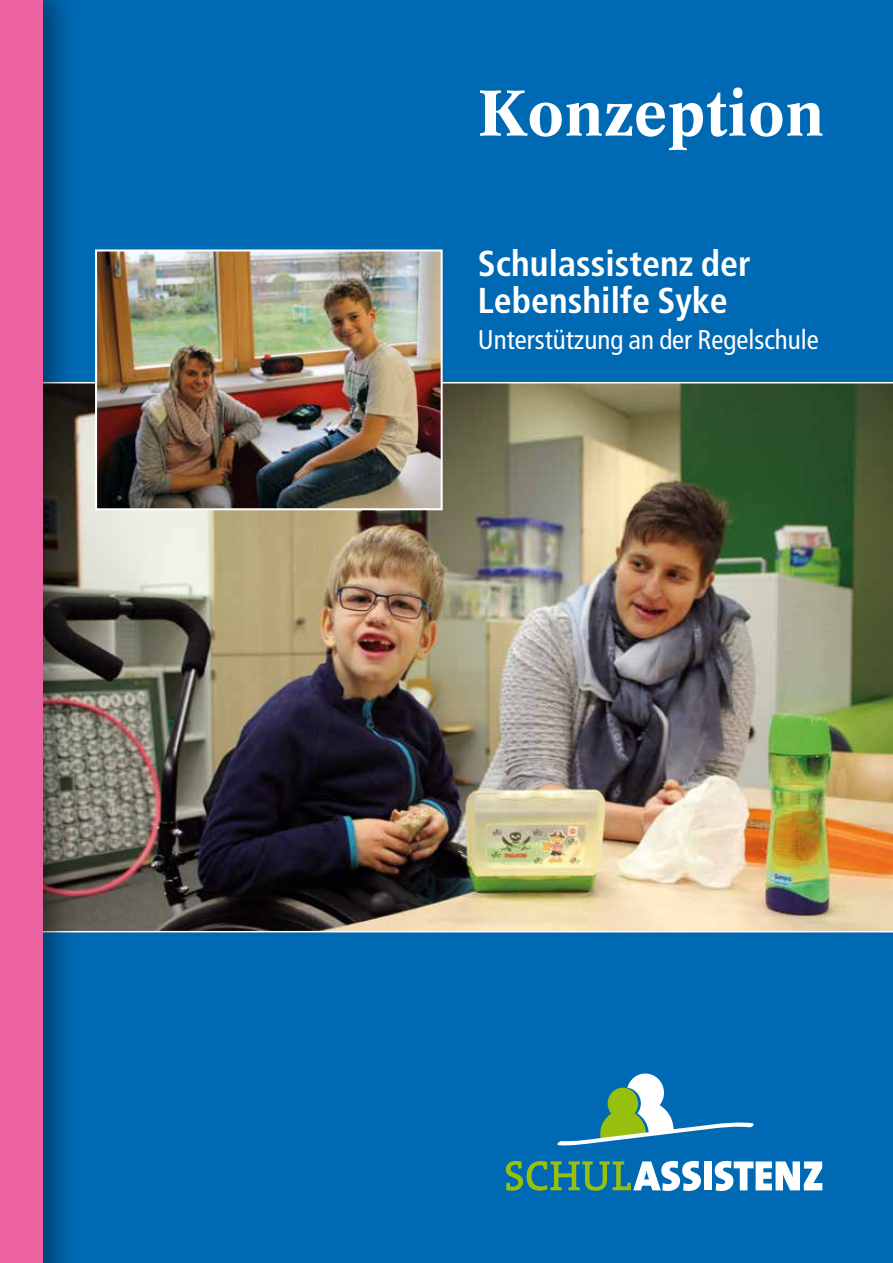
<style>
.page{position:relative;width:893px;height:1263px;background:#fff}
.page>*{position:absolute;margin:0;border:0;box-sizing:border-box;transform-origin:0 0}
.t1{font:700 63px "Concorde";color:#fff}
.t2{font:700 condensed 36px/36px "Frutiger";color:#fff}
.t3{font:condensed 27px "Frutiger";color:#fff}
</style>
<div class="page">
<div style="left:43px;top:0;width:850px;height:1263px;background:#0069b4"></div>
<img style="left:78px;top:382px;width:815px;height:550px">
<img style="left:98px;top:252px;width:342px;height:255px">
<div style="left:95px;top:249px;width:348px;height:261px;border:2px solid #fff"></div>
<div style="left:0;top:0;width:78px;height:1263px;background:#000;opacity:.4"></div>
<div style="left:0;top:0;width:43px;height:1263px;background:#ec619f"></div>
<div style="left:704px;top:1161px;width:8px;height:29px;background:#fff"></div>
<svg style="left:715px;top:1161px;width:107px;height:30px"></svg>
<svg style="left:506px;top:1161px;width:195px;height:30px"></svg>
<svg style="left:557px;top:1073px;width:197px;height:73px"></svg>
<h1 class="t1" style="left:478px;top:75px;width:348px">Konzeption</h1>
<p class="t2" style="left:478px;top:246px;width:274px">Schulassistenz der<br>Lebenshilfe Syke</p>
<p class="t3" style="left:478px;top:323px;width:342px">Unterstützung an der Regelschule</p>
</div>
